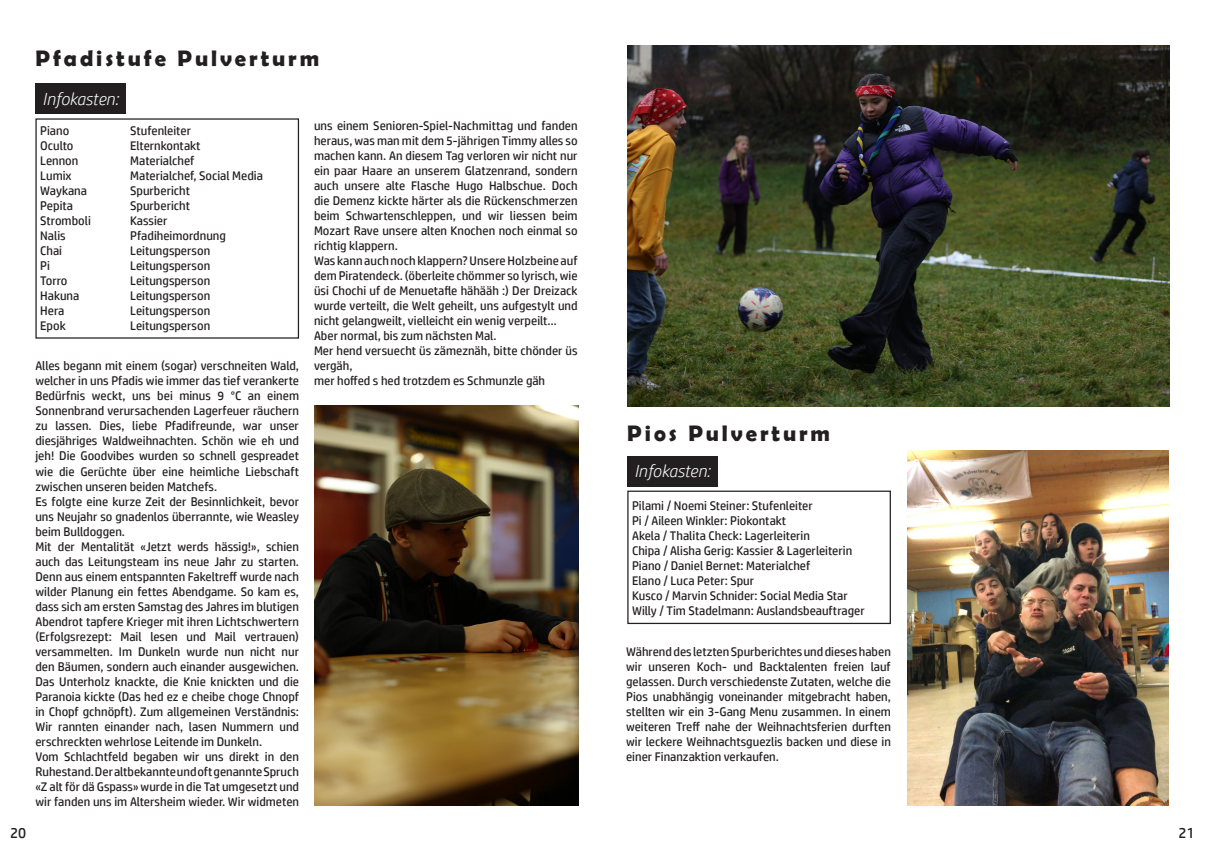
<style>
.page{position:relative;width:1205px;height:851px;background:#fff}
.page>*{position:absolute;margin:0;border:0;box-sizing:border-box;transform-origin:0 0}
.t1{font:700 22.5px "Berlin Sans FB Demi";letter-spacing:.13em;color:#231f20}
.t2{font:italic 300 17.5px "HP Simplified";color:#fff}
.t3{font:15px "HP Simplified";color:#231f20}
.t4{font:12.5px/15px "HP Simplified";color:#231f20}
</style>
<div class="page">
<div style="left:35px;top:84px;width:90px;height:30px;background:#231f20"></div>
<img style="left:314px;top:405px;width:264px;height:400px">
<img style="left:627px;top:45px;width:542px;height:362px">
<div style="left:627px;top:490px;width:264px;height:134px;border:1px solid #231f20"></div>
<div style="left:627px;top:456px;width:90px;height:30px;background:#231f20"></div>
<img style="left:907px;top:450px;width:261px;height:355px">
<h1 class="t1" style="left:35px;top:45px;width:285px">Pfadistufe Pulverturm</h1>
<h2 class="t2" style="left:43px;top:89px;width:77px">Infokasten:</h2>
<p class="t4" style="left:40px;top:123px;width:31px">Piano</p>
<p class="t4" style="left:130px;top:123px;width:62px">Stufenleiter</p>
<p class="t4" style="left:40px;top:138px;width:35px">Oculto</p>
<p class="t4" style="left:130px;top:138px;width:72px">Elternkontakt</p>
<p class="t4" style="left:40px;top:153px;width:40px">Lennon</p>
<p class="t4" style="left:130px;top:153px;width:66px">Materialchef</p>
<p class="t4" style="left:40px;top:168px;width:33px">Lumix</p>
<p class="t4" style="left:130px;top:168px;width:134px">Materialchef, Social Media</p>
<p class="t4" style="left:40px;top:183px;width:48px">Waykana</p>
<p class="t4" style="left:130px;top:183px;width:61px">Spurbericht</p>
<p class="t4" style="left:40px;top:198px;width:34px">Pepita</p>
<p class="t4" style="left:130px;top:198px;width:61px">Spurbericht</p>
<p class="t4" style="left:40px;top:213px;width:52px">Stromboli</p>
<p class="t4" style="left:130px;top:213px;width:39px">Kassier</p>
<p class="t4" style="left:40px;top:228px;width:27px">Nalis</p>
<p class="t4" style="left:130px;top:228px;width:97px">Pfadiheimordnung</p>
<p class="t4" style="left:40px;top:243px;width:23px">Chai</p>
<p class="t4" style="left:130px;top:243px;width:82px">Leitungsperson</p>
<p class="t4" style="left:40px;top:258px;width:11px">Pi</p>
<p class="t4" style="left:130px;top:258px;width:82px">Leitungsperson</p>
<p class="t4" style="left:40px;top:273px;width:29px">Torro</p>
<p class="t4" style="left:130px;top:273px;width:82px">Leitungsperson</p>
<p class="t4" style="left:40px;top:288px;width:41px">Hakuna</p>
<p class="t4" style="left:130px;top:288px;width:82px">Leitungsperson</p>
<p class="t4" style="left:40px;top:303px;width:26px">Hera</p>
<p class="t4" style="left:130px;top:303px;width:82px">Leitungsperson</p>
<p class="t4" style="left:40px;top:318px;width:27px">Epok</p>
<p class="t4" style="left:130px;top:318px;width:82px">Leitungsperson</p>
<p class="t4" style="left:35px;top:358px;width:265px">Alles begann mit einem (sogar) verschneiten Wald, welcher in uns Pfadis wie immer das tief verankerte Bedürfnis weckt, uns bei minus 9 °C an einem Sonnenbrand verursachenden Lagerfeuer räuchern zu lassen. Dies, liebe Pfadifreunde, war unser diesjähriges Waldweihnachten. Schön wie eh und jeh! Die Goodvibes wurden so schnell gespreadet wie die Gerüchte über eine heimliche Liebschaft zwischen unseren beiden Matchefs.<br>Es folgte eine kurze Zeit der Besinnlichkeit, bevor uns Neujahr so gnadenlos überrannte, wie Weasley beim Bulldoggen.<br>Mit der Mentalität «Jetzt werds hässig!», schien auch das Leitungsteam ins neue Jahr zu starten.<br>Denn aus einem entspannten Fakeltreff wurde nach wilder Planung ein fettes Abendgame. So kam es, dass sich am ersten Samstag des Jahres im blutigen Abendrot tapfere Krieger mit ihren Lichtschwertern (Erfolgsrezept: Mail lesen und Mail vertrauen) versammelten. Im Dunkeln wurde nun nicht nur den Bäumen, sondern auch einander ausgewichen.<br>Das Unterholz knackte, die Knie knickten und die Paranoia kickte (Das hed ez e cheibe choge Chnopf in Chopf gchnöpft). Zum allgemeinen Verständnis:<br>Wir rannten einander nach, lasen Nummern und erschreckten wehrlose Leitende im Dunkeln.<br>Vom Schlachtfeld begaben wir uns direkt in den Ruhestand. Der altbekannte und oft genannte Spruch «Z alt för dä Gspass» wurde in die Tat umgesetzt und wir fanden uns im Altersheim wieder. Wir widmeten</p>
<p class="t4" style="left:314px;top:118px;width:265px">uns einem Senioren-Spiel-Nachmittag und fanden heraus, was man mit dem 5-jährigen Timmy alles so machen kann. An diesem Tag verloren wir nicht nur ein paar Haare an unserem Glatzenrand, sondern auch unsere alte Flasche Hugo Halbschue. Doch die Demenz kickte härter als die Rückenschmerzen beim Schwartenschleppen, und wir liessen beim Mozart Rave unsere alten Knochen noch einmal so richtig klappern.<br>Was kann auch noch klappern? Unsere Holzbeine auf dem Piratendeck. (öberleite chömmer so lyrisch, wie üsi Chochi uf de Menuetafle hähääh :) Der Dreizack wurde verteilt, die Welt geheilt, uns aufgestylt und nicht gelangweilt, vielleicht ein wenig verpeilt… Aber normal, bis zum nächsten Mal.<br>Mer hend versuecht üs zämeznäh, bitte chönder üs vergäh,<br>mer hoffed s hed trotzdem es Schmunzle gäh</p>
<h1 class="t1" style="left:627px;top:420px;width:204px">Pios Pulverturm</h1>
<h2 class="t2" style="left:634px;top:461px;width:77px">Infokasten:</h2>
<p class="t4" style="left:632px;top:498px;width:234px">Pilami / Noemi Steiner: Stufenleiter<br>Pi / Aileen Winkler: Piokontakt<br>Akela / Thalita Check: Lagerleiterin<br>Chipa / Alisha Gerig: Kassier &amp; Lagerleiterin Piano / Daniel Bernet: Materialchef<br>Elano / Luca Peter: Spur<br>Kusco / Marvin Schnider: Social Media Star Willy / Tim Stadelmann: Auslandsbeauftrager</p>
<p class="t4" style="left:626px;top:643px;width:266px;text-align:justify">Während des letzten Spurberichtes und dieses haben wir unseren Koch- und Backtalenten freien lauf gelassen. Durch verschiedenste Zutaten, welche die Pios unabhängig voneinander mitgebracht haben, stellten wir ein 3-Gang Menu zusammen. In einem weiteren Treff nahe der Weihnachtsferien durften wir leckere Weihnachtsguezlis backen und diese in einer Finanzaktion verkaufen.</p>
<p class="t3" style="left:10px;top:823px;width:18px">20</p>
<p class="t3" style="left:1178px;top:823px;width:18px">21</p>
</div>
